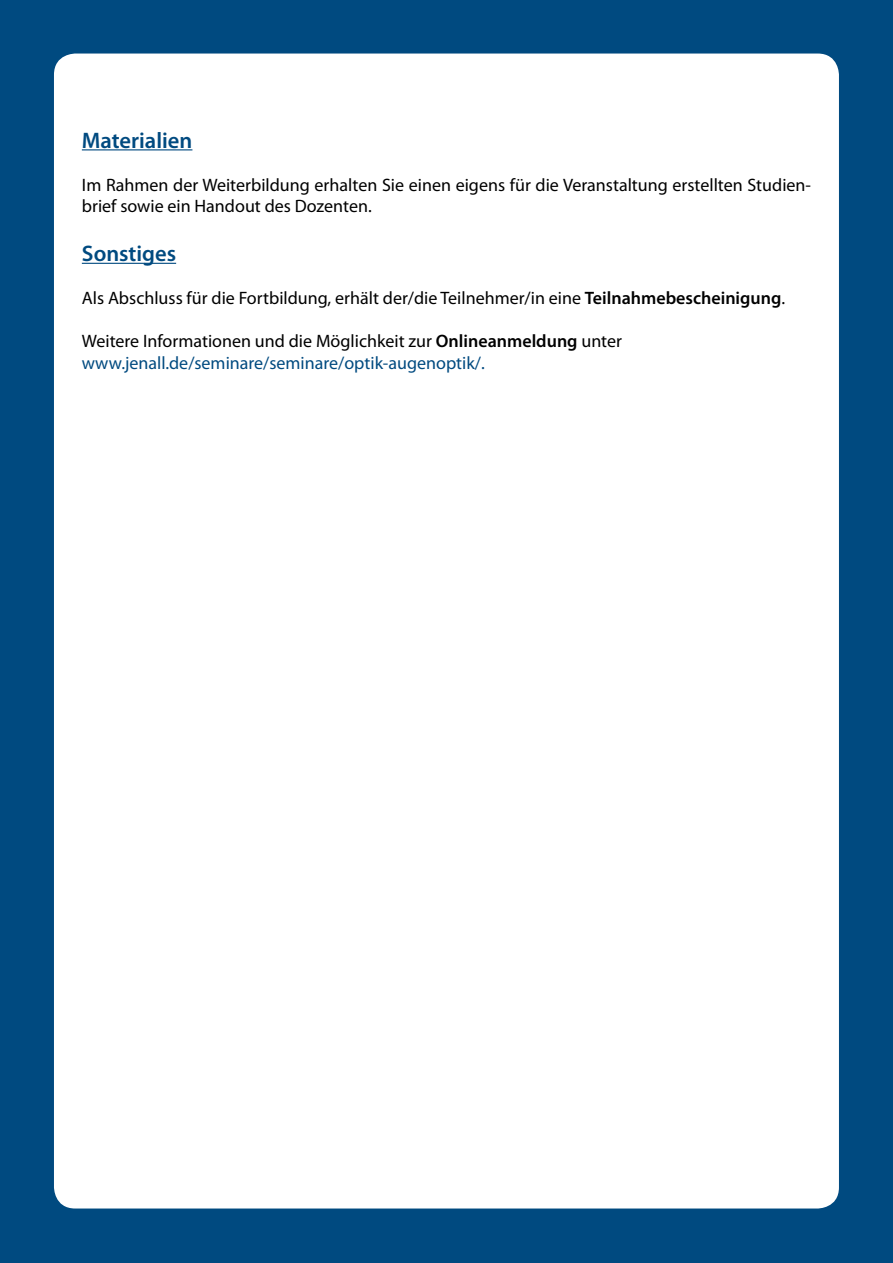
<style>
.page{position:relative;width:893px;height:1263px;background:#fff}
.page>*{position:absolute;margin:0;border:0;box-sizing:border-box;transform-origin:0 0}
.t1{font:600 22.5px "Myriad Pro";color:#004a80}
.t2{font:18px/21.6px "Myriad Pro";color:#000}
.t3{font:18px/21.6px "Myriad Pro";color:#004a80}
.s1{font-weight:600}
.s2{color:#000}
.s3{font-weight:600;color:#000}
</style>
<div class="page">
<div style="left:0;top:0;width:893px;height:1262px;background:#004a80"></div>
<div style="left:54px;top:54px;width:785px;height:1154px;background:#fff;border-radius:21px"></div>
<hr style="left:82px;top:149px;width:110px;height:1px;background:#004a80">
<hr style="left:82px;top:263px;width:94px;height:1px;background:#004a80">
<p class="t1" style="left:82px;top:126px;width:112px">Materialien</p>
<p class="t2" style="left:82px;top:174px;width:731px">Im Rahmen der Weiterbildung erhalten Sie einen eigens für die Veranstaltung erstellten Studien&shy;brief sowie ein Handout des Dozenten.</p>
<p class="t1" style="left:82px;top:239px;width:96px">Sonstiges</p>
<p class="t2" style="left:82px;top:287px;width:705px">Als Abschluss für die Fortbildung, erhält der/die Teilnehmer/in eine <span class="s1">Teilnahmebescheinigung</span>.</p>
<p class="t3" style="left:82px;top:330px;width:542px"><span class="s2">Weitere Informationen und die Möglichkeit zur</span> <span class="s3">Onlineanmeldung</span> <span class="s2">unter </span>www.jenall.de/seminare/seminare/optik-augenoptik/.</p>
</div>
